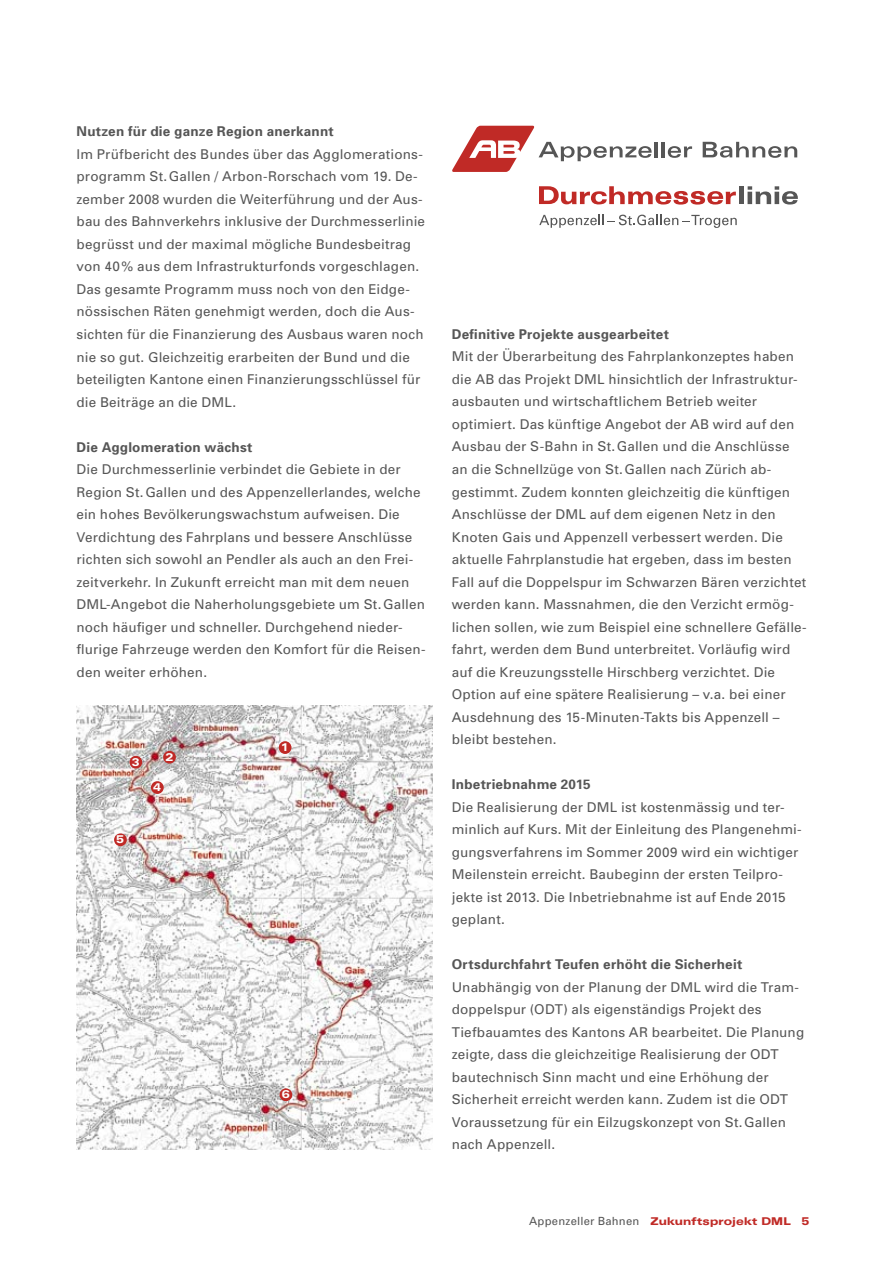
<style>
.page{position:relative;width:893px;height:1263px;background:#fff}
.page>*{position:absolute;margin:0;border:0;box-sizing:border-box;transform-origin:0 0}
.t1{font:13.5px/22.5px "Univers";letter-spacing:.015em;color:#565656}
.t2{font:700 13.5px "Univers";letter-spacing:.015em;color:#565656}
.t3{font:700 expanded 10.95px "UN11";letter-spacing:.03em;color:#c02a26}
.t4{font:700 expanded 10.95px "UN11";color:#fff}
.s1{font-family:"Univers";font-weight:400;font-stretch:normal;font-size:11.25px;color:#565656}
</style>
<div class="page">
<img style="left:77px;top:706px;width:356px;height:443px">
<div style="left:279px;top:741px;width:12px;height:13px;background:#c02a26;border-radius:50%"></div>
<div style="left:163px;top:751px;width:13px;height:13px;background:#c02a26;border-radius:50%"></div>
<div style="left:129px;top:756px;width:13px;height:12px;background:#c02a26;border-radius:50%"></div>
<div style="left:151px;top:781px;width:13px;height:13px;background:#c02a26;border-radius:50%"></div>
<div style="left:114px;top:833px;width:13px;height:13px;background:#c02a26;border-radius:50%"></div>
<div style="left:280px;top:1088px;width:12px;height:13px;background:#c02a26;border-radius:50%"></div>
<svg style="left:452px;top:125px;width:200px;height:47px"></svg>
<hr style="left:655px;top:142px;width:3px;height:15px;background:#565656">
<hr style="left:662px;top:142px;width:3px;height:15px;background:#565656">
<svg style="left:668px;top:146px;width:24px;height:12px"></svg>
<svg style="left:703px;top:142px;width:94px;height:16px"></svg>
<svg style="left:539px;top:186px;width:197px;height:19px"></svg>
<hr style="left:740px;top:186px;width:4px;height:18px;background:#565656">
<svg style="left:747px;top:186px;width:51px;height:19px"></svg>
<svg style="left:539px;top:215px;width:198px;height:13px"></svg>
<p class="t2" style="left:77px;top:123px;width:259px">Nutzen für die ganze Region anerkannt</p>
<p class="t1" style="left:77px;top:143px;width:350px">Im Prüfbericht des Bundes über das Agglomerations&shy;programm St.Gallen / Arbon-Rorschach vom 19. De&shy;zember 2008 wurden die Weiterführung und der Aus&shy;bau des Bahnverkehrs inklusive der Durchmesserlinie begrüsst und der maximal mögliche Bundesbeitrag von 40% aus dem Infrastrukturfonds vorgeschlagen.<br>Das gesamte Programm muss noch von den Eidge&shy;nössischen Räten genehmigt werden, doch die Aus&shy;sichten für die Finanzierung des Ausbaus waren noch nie so gut. Gleichzeitig erarbeiten der Bund und die beteiligten Kantone einen Finanzierungsschlüssel für die Beiträge an die DML.</p>
<p class="t2" style="left:77px;top:438px;width:177px">Die Agglomeration wächst</p>
<p class="t1" style="left:77px;top:458px;width:351px">Die Durchmesserlinie verbindet die Gebiete in der Region St.Gallen und des Appenzellerlandes, welche ein hohes Bevölkerungswachstum aufweisen. Die Verdichtung des Fahrplans und bessere Anschlüsse richten sich sowohl an Pendler als auch an den Frei&shy;zeitverkehr. In Zukunft erreicht man mit dem neuen DML-Angebot die Naherholungsgebiete um St.Gallen noch häufiger und schneller. Durchgehend nieder&shy;flurige Fahrzeuge werden den Komfort für die Reisen&shy;den weiter erhöhen.</p>
<p class="t4" style="left:132px;top:756px;width:9px">3</p>
<p class="t4" style="left:165px;top:751px;width:9px">2</p>
<p class="t4" style="left:153px;top:781px;width:9px">4</p>
<p class="t4" style="left:116px;top:833px;width:9px">5</p>
<p class="t4" style="left:281px;top:741px;width:9px">1</p>
<p class="t4" style="left:282px;top:1088px;width:9px">6</p>
<p class="t2" style="left:452px;top:325px;width:219px">Definitive Projekte ausgearbeitet</p>
<p class="t1" style="left:452px;top:345px;width:356px">Mit der Überarbeitung des Fahrplankonzeptes haben die AB das Projekt DML hinsichtlich der Infrastruktur&shy;ausbauten und wirtschaftlichem Betrieb weiter optimiert. Das künftige Angebot der AB wird auf den Ausbau der S-Bahn in St.Gallen und die Anschlüsse an die Schnellzüge von St.Gallen nach Zürich ab&shy;gestimmt. Zudem konnten gleichzeitig die künftigen Anschlüsse der DML auf dem eigenen Netz in den Knoten Gais und Appenzell verbessert werden. Die aktuelle Fahrplanstudie hat ergeben, dass im besten Fall auf die Doppelspur im Schwarzen Bären verzichtet werden kann. Massnahmen, die den Verzicht ermög&shy;lichen sollen, wie zum Beispiel eine schnellere Gefälle&shy;fahrt, werden dem Bund unterbreitet. Vorläufig wird auf die Kreuzungsstelle Hirschberg verzichtet. Die Option auf eine spätere Realisierung – v.a. bei einer Ausdehnung des 15-Minuten-Takts bis Appenzell – bleibt bestehen.</p>
<p class="t2" style="left:452px;top:776px;width:140px">Inbetriebnahme 2015</p>
<p class="t1" style="left:452px;top:795px;width:351px">Die Realisierung der DML ist kostenmässig und ter&shy;minlich auf Kurs. Mit der Einleitung des Plangenehmi&shy;gungsverfahrens im Sommer 2009 wird ein wichtiger Meilenstein erreicht. Baubeginn der ersten Teilpro&shy;jekte ist 2013. Die Inbetriebnahme ist auf Ende 2015 geplant.</p>
<p class="t2" style="left:452px;top:956px;width:292px">Ortsdurchfahrt Teufen erhöht die Sicherheit</p>
<p class="t1" style="left:452px;top:975px;width:354px">Unabhängig von der Planung der DML wird die Tram&shy;doppelspur (ODT) als eigenständigs Projekt des Tiefbauamtes des Kantons AR bearbeitet. Die Planung zeigte, dass die gleichzeitige Realisierung der ODT bautechnisch Sinn macht und eine Erhöhung der Sicherheit erreicht werden kann. Zudem ist die ODT Voraussetzung für ein Eilzugskonzept von St.Gallen nach Appenzell.</p>
<p class="t3" style="left:529px;top:1215px;width:282px"><span class="s1">Appenzeller Bahnen</span> Zukunftsprojekt DML 5</p>
</div>
